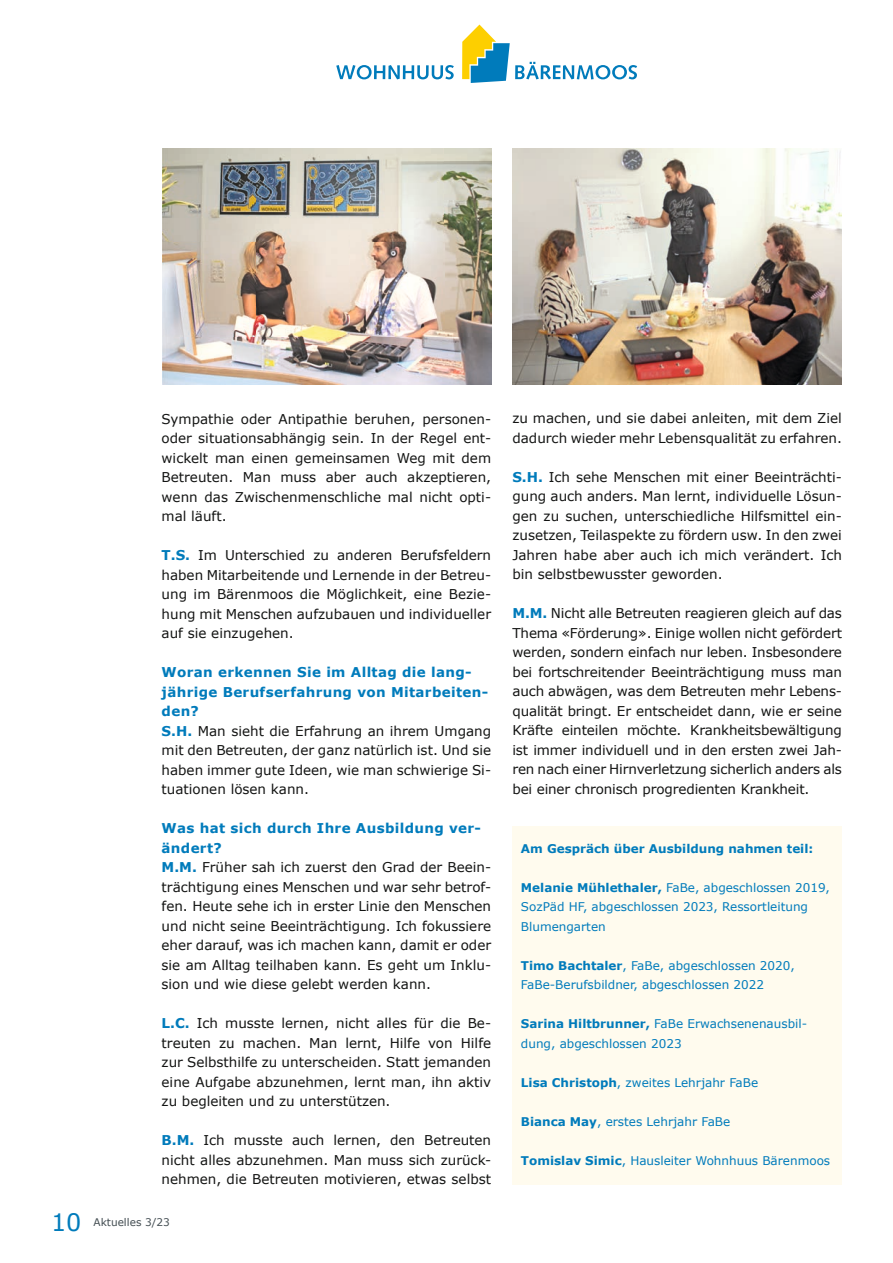
<style>
.page{position:relative;width:893px;height:1263px;background:#fff}
.page>*{position:absolute;margin:0;border:0;box-sizing:border-box;transform-origin:0 0}
.t1{font:24px "Verdana";color:#007bbb}
.t2{font:13.5px/19.5px "Verdana";color:#131413;text-align:justify}
.t3{font:12px/19.5px "Verdana";color:#007bbb}
.t4{font:700 12px "Verdana";color:#007bbb}
.t5{font:10.5px "Verdana";color:#444e53}
.s1{font-weight:700;color:#007bbb}
.s2{font-weight:700}
</style>
<div class="page">
<svg style="left:336px;top:65px;width:118px;height:14px"></svg>
<svg style="left:462px;top:25px;width:175px;height:58px"></svg>
<div style="left:512px;top:826px;width:330px;height:358px;background:#fffbee"></div>
<img style="left:162px;top:149px;width:329px;height:235px">
<img style="left:512px;top:149px;width:330px;height:235px">
<p class="t2" style="left:162px;top:409px;width:331px">Sympathie oder Antipathie beruhen, personen&shy;oder situationsabhängig sein. In der Regel ent&shy;wickelt man einen gemeinsamen Weg mit dem Betreuten. Man muss aber auch akzeptieren, wenn das Zwischenmenschliche mal nicht opti&shy;mal läuft.</p>
<p class="t2" style="left:162px;top:545px;width:331px"><span class="s1">T.S.</span> Im Unterschied zu anderen Berufsfeldern haben Mitarbeitende und Lernende in der Betreu&shy;ung im Bärenmoos die Möglichkeit, eine Bezie&shy;hung mit Menschen aufzubauen und individueller auf sie einzugehen.</p>
<p class="t2" style="left:162px;top:662px;width:331px;text-align:left"><span class="s1">Woran erkennen Sie im Alltag die lang&shy;jährige Berufserfahrung von Mitarbeiten&shy;den?<br>S.H.</span> Man sieht die Erfahrung an ihrem Umgang mit den Betreuten, der ganz natürlich ist. Und sie haben immer gute Ideen, wie man schwierige Si&shy;tuationen lösen kann.</p>
<p class="t2" style="left:162px;top:818px;width:331px;text-align:left"><span class="s1">Was hat sich durch Ihre Ausbildung ver&shy;ändert?<br>M.M.</span> Früher sah ich zuerst den Grad der Beein&shy;trächtigung eines Menschen und war sehr betrof&shy;fen. Heute sehe ich in erster Linie den Menschen und nicht seine Beeinträchtigung. Ich fokussiere eher darauf, was ich machen kann, damit er oder sie am Alltag teilhaben kann. Es geht um Inklu&shy;sion und wie diese gelebt werden kann.</p>
<p class="t2" style="left:162px;top:1013px;width:331px"><span class="s1">L.C.</span> Ich musste lernen, nicht alles für die Be&shy;treuten zu machen. Man lernt, Hilfe von Hilfe zur Selbsthilfe zu unterscheiden. Statt jemanden eine Aufgabe abzunehmen, lernt man, ihn aktiv zu begleiten und zu unterstützen.</p>
<p class="t2" style="left:162px;top:1130px;width:331px"><span class="s1">B.M.</span> Ich musste auch lernen, den Betreuten nicht alles abzunehmen. Man muss sich zurück&shy;nehmen, die Betreuten motivieren, etwas selbst</p>
<h1 class="t1" style="left:51px;top:1205px;width:32px">10</h1>
<p class="t5" style="left:94px;top:1215px;width:78px">Aktuelles 3/23</p>
<p class="t2" style="left:512px;top:409px;width:331px">zu machen, und sie dabei anleiten, mit dem Ziel dadurch wieder mehr Lebensqualität zu erfahren.</p>
<p class="t2" style="left:512px;top:467px;width:331px"><span class="s1">S.H.</span> Ich sehe Menschen mit einer Beeinträchti&shy;gung auch anders. Man lernt, individuelle Lösun&shy;gen zu suchen, unterschiedliche Hilfsmittel ein&shy;zusetzen, Teilaspekte zu fördern usw. In den zwei Jahren habe aber auch ich mich verändert. Ich bin selbstbewusster geworden.</p>
<p class="t2" style="left:512px;top:604px;width:331px"><span class="s1">M.M.</span> Nicht alle Betreuten reagieren gleich auf das Thema «Förderung». Einige wollen nicht gefördert werden, sondern einfach nur leben. Insbesondere bei fortschreitender Beeinträchtigung muss man auch abwägen, was dem Betreuten mehr Lebens&shy;qualität bringt. Er entscheidet dann, wie er seine Kräfte einteilen möchte. Krankheitsbewältigung ist immer individuell und in den ersten zwei Jah&shy;ren nach einer Hirnverletzung sicherlich anders als bei einer chronisch progredienten Krankheit.</p>
<p class="t4" style="left:521px;top:840px;width:294px">Am Gespräch über Ausbildung nahmen teil:</p>
<p class="t3" style="left:521px;top:877px;width:311px"><span class="s2">Melanie Mühlethaler,</span> FaBe, abgeschlossen 2019,<br>SozPäd HF, abgeschlossen 2023, Ressortleitung<br>Blumengarten</p>
<p class="t3" style="left:521px;top:955px;width:275px"><span class="s2">Timo Bachtaler</span>, FaBe, abgeschlossen 2020,<br>FaBe-Berufsbildner, abgeschlossen 2022</p>
<p class="t3" style="left:521px;top:1014px;width:288px"><span class="s2">Sarina Hiltbrunner,</span> FaBe Erwachsenenausbil&shy;dung, abgeschlossen 2023</p>
<p class="t3" style="left:521px;top:1072px;width:239px"><span class="s2">Lisa Christoph</span>, zweites Lehrjahr FaBe</p>
<p class="t3" style="left:521px;top:1111px;width:211px"><span class="s2">Bianca May</span>, erstes Lehrjahr FaBe</p>
<p class="t3" style="left:521px;top:1150px;width:311px"><span class="s2">Tomislav Simic</span>, Hausleiter Wohnhuus Bärenmoos</p>
</div>
